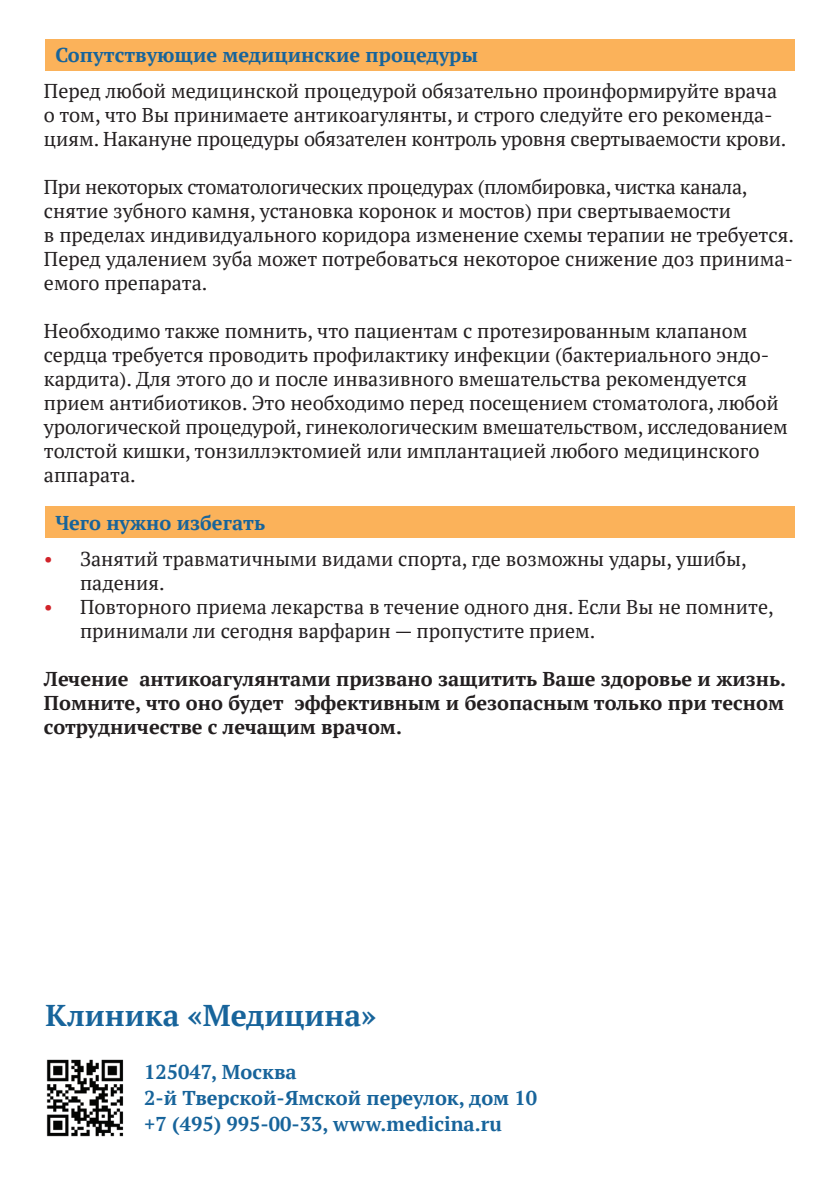
<style>
.page{position:relative;width:840px;height:1191px;background:#fff}
.page>*{position:absolute;margin:0;border:0;box-sizing:border-box;transform-origin:0 0}
.t1{font:700 30px "PT Serif";color:#17649b}
.t2{font:20px/24px "PT Serif";color:#231f20}
.t3{font:700 20px/24px "PT Serif";color:#231f20;text-align:justify}
.t4{font:700 20px/26px "PT Serif";color:#17649b}
.s1{color:#d1232a}
</style>
<div class="page">
<div style="left:45px;top:506px;width:749px;height:32px;background:#fbb25a"></div>
<div style="left:45px;top:40px;width:749px;height:31px;background:#fbb25a"></div>
<img style="left:46px;top:1059px;width:78px;height:78px">
<p class="t4" style="left:55px;top:41px;width:424px">Сопутствующие медицинские процедуры</p>
<p class="t2" style="left:44px;top:79px;width:743px">Перед любой медицинской процедурой обязательно проинформируйте врача о том, что Вы принимаете антикоагулянты, и строго следуйте его рекоменда&shy;циям. Накануне процедуры обязателен контроль уровня свертываемости крови.</p>
<p class="t2" style="left:44px;top:175px;width:751px">При некоторых стоматологических процедурах (пломбировка, чистка канала, снятие зубного камня, установка коронок и мостов) при свертываемости<br>в пределах индивидуального коридора изменение схемы терапии не требуется.<br>Перед удалением зуба может потребоваться некоторое снижение доз принима&shy;емого препарата.</p>
<p class="t2" style="left:44px;top:319px;width:744px">Необходимо также помнить, что пациентам с протезированным клапаном сердца требуется проводить профилактику инфекции (бактериального эндо&shy;кардита). Для этого до и после инвазивного вмешательства рекомендуется прием антибиотиков. Это необходимо перед посещением стоматолога, любой урологической процедурой, гинекологическим вмешательством, исследованием толстой кишки, тонзиллэктомией или имплантацией любого медицинского аппарата.</p>
<p class="t4" style="left:55px;top:509px;width:211px">Чего нужно избегать</p>
<p class="t2" style="left:80px;top:547px;width:667px;text-indent:-36px"><span class="s1">•</span> Занятий травматичными видами спорта, где возможны удары, ушибы, падения.</p>
<p class="t2" style="left:80px;top:595px;width:694px;text-indent:-36px"><span class="s1">•</span> Повторного приема лекарства в течение одного дня. Если Вы не помните, принимали ли сегодня варфарин — пропустите прием.</p>
<p class="t3" style="left:44px;top:666px;width:743px">Лечение антикоагулянтами призвано защитить Ваше здоровье и жизнь.<br>Помните, что оно будет эффективным и безопасным только при тесном сотрудничестве с лечащим врачом.</p>
<h1 class="t1" style="left:45px;top:995px;width:332px">Клиника «Медицина»</h1>
<p class="t4" style="left:144px;top:1058px;width:394px">125047, Москва<br>2-й Тверской-Ямской переулок, дом 10 +7 (495) 995-00-33, www.medicina.ru</p>
</div>
